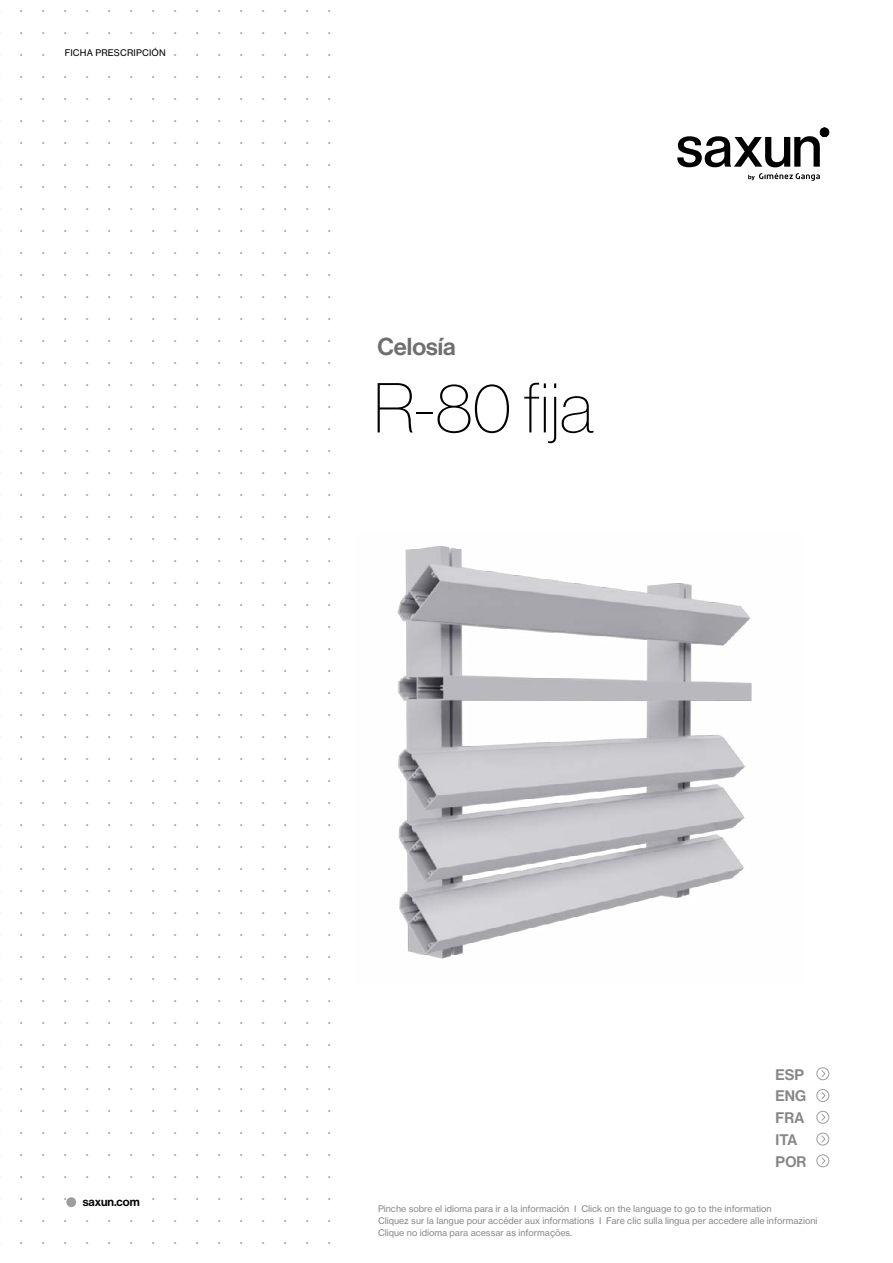
<style>
.page{position:relative;width:893px;height:1263px;background:#fff}
.page>*{position:absolute;margin:0;border:0;box-sizing:border-box;transform-origin:0 0}
.t1{font:69px "N Haas Grotesk DS Pro 25 Th";color:#000}
.t2{font:24px "N Haas Grotesk DS Pro 65 Md";color:#706f6f}
.t3{font:15px/21.8px "N Haas Grotesk DS Pro 65 Md";color:#878787}
.t4{font:12px "N Haas Grotesk DS Pro 65 Md";letter-spacing:-.005em;color:#000}
.t5{font:9px/12px "N Haas Grotesk TX Pro 55 Rg";color:#878787}
.t6{font:9px "N Haas Grotesk TX Pro 55 Rg";letter-spacing:.015em;color:#000}
</style>
<div class="page">
<svg style="left:677px;top:128px;width:152px;height:53px"></svg>
<div style="left:66px;top:1197px;width:10px;height:10px;background:#9d9d9c;border-radius:50%"></div>
<img style="left:397px;top:545px;width:355px;height:414px">
<svg style="left:816px;top:1067px;width:14px;height:13px"></svg>
<svg style="left:816px;top:1089px;width:14px;height:13px"></svg>
<svg style="left:816px;top:1110px;width:14px;height:14px"></svg>
<svg style="left:816px;top:1132px;width:14px;height:14px"></svg>
<svg style="left:816px;top:1154px;width:14px;height:13px"></svg>
<p class="t6" style="left:65px;top:48px;width:103px">FICHA PRESCRIPCIÓN</p>
<h2 class="t2" style="left:377px;top:332px;width:80px">Celosía</h2>
<h1 class="t1" style="left:373px;top:370px;width:222px">R-80 fija</h1>
<h3 class="t4" style="left:83px;top:1194px;width:59px">saxun.com</h3>
<h3 class="t3" style="left:776px;top:1064px;width:32px">ESP<br>ENG<br>FRA<br>ITA<br>POR</h3>
<p class="t5" style="left:378px;top:1203px;width:441px">Pinche sobre el idioma para ir a la información I Click on the language to go to the information<br>Cliquez sur la langue pour accéder aux informations I Fare clic sulla lingua per accedere alle informazioni<br>Clique no idioma para acessar as informações.</p>
</div>
